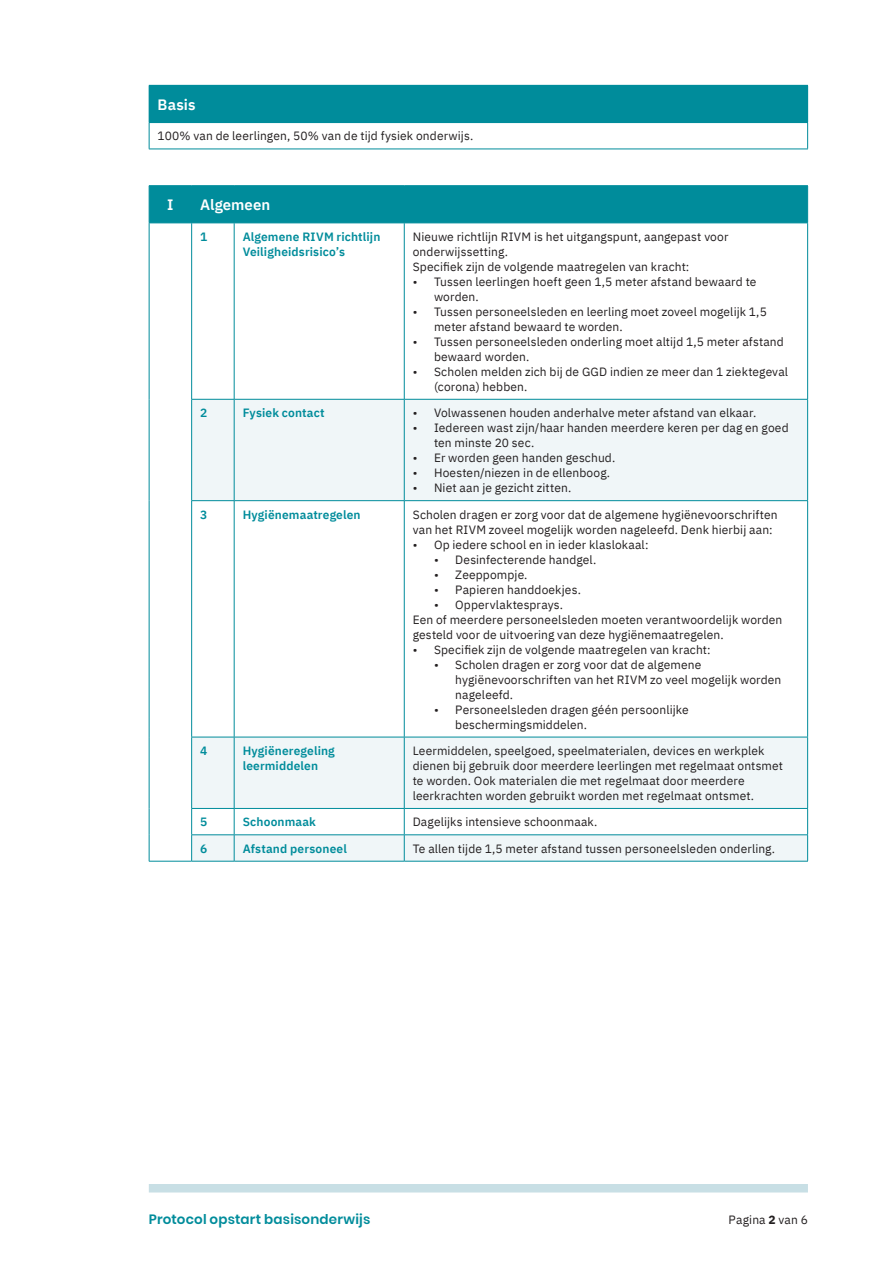
<style>
.page{position:relative;width:893px;height:1263px;background:#fff}
.page>*{position:absolute;margin:0;border:0;box-sizing:border-box;transform-origin:0 0}
.tabel_titel{font:600 15px "IBM Plex Sans";color:#fff}
.tabel_nummer{font:600 15px "IBM Plex Sans";color:#fff}
.t1{font:600 13.5px "Poppins";letter-spacing:.015em;color:#008c9b}
.tabel{font:12px/15px "IBM Plex Sans";letter-spacing:.01em;color:#231f20}
.tabel_kopje{font:600 12px/15px "IBM Plex Sans";letter-spacing:.01em;color:#008c9b}
.s1{font-weight:700}
</style>
<div class="page">
<div style="left:149px;top:1184px;width:659px;height:8px;background:#c8dfe5"></div>
<div style="left:149px;top:85px;width:659px;height:38px;background:#008c9b"></div>
<svg style="left:149px;top:123px;width:1px;height:26px"></svg>
<svg style="left:807px;top:123px;width:1px;height:26px"></svg>
<hr style="left:149px;top:149px;width:659px;height:1px;background:#008c9b">
<div style="left:150px;top:186px;width:657px;height:37px;background:#008c9b"></div>
<svg style="left:192px;top:400px;width:615px;height:461px"></svg>
<hr style="left:149px;top:185px;width:43px;height:1px;background:#008c9b">
<hr style="left:149px;top:186px;width:1px;height:37px;background:#008c9b">
<hr style="left:192px;top:185px;width:42px;height:1px;background:#008c9b">
<hr style="left:191px;top:186px;width:1px;height:37px;background:#008c9b">
<hr style="left:234px;top:185px;width:170px;height:1px;background:#008c9b">
<hr style="left:404px;top:185px;width:404px;height:1px;background:#008c9b">
<hr style="left:807px;top:186px;width:1px;height:37px;background:#008c9b">
<hr style="left:149px;top:223px;width:43px;height:1px;background:#008c9b">
<hr style="left:149px;top:223px;width:1px;height:176px;background:#008c9b">
<hr style="left:149px;top:399px;width:1px;height:102px;background:#008c9b">
<hr style="left:149px;top:501px;width:1px;height:236px;background:#008c9b">
<hr style="left:149px;top:737px;width:1px;height:71px;background:#008c9b">
<svg style="left:149px;top:808px;width:1px;height:53px"></svg>
<hr style="left:149px;top:861px;width:43px;height:1px;background:#008c9b">
<hr style="left:192px;top:223px;width:42px;height:1px;background:#008c9b">
<hr style="left:191px;top:223px;width:1px;height:176px;background:#008c9b">
<hr style="left:234px;top:223px;width:170px;height:1px;background:#008c9b">
<hr style="left:234px;top:223px;width:1px;height:176px;background:#008c9b">
<hr style="left:404px;top:223px;width:404px;height:1px;background:#008c9b">
<hr style="left:404px;top:223px;width:1px;height:176px;background:#008c9b">
<hr style="left:807px;top:223px;width:1px;height:176px;background:#008c9b">
<hr style="left:191px;top:399px;width:43px;height:1px;background:#008c9b">
<hr style="left:191px;top:400px;width:1px;height:100px;background:#008c9b">
<hr style="left:234px;top:399px;width:170px;height:1px;background:#008c9b">
<hr style="left:234px;top:400px;width:1px;height:100px;background:#008c9b">
<hr style="left:404px;top:399px;width:404px;height:1px;background:#008c9b">
<hr style="left:404px;top:400px;width:1px;height:100px;background:#008c9b">
<hr style="left:807px;top:400px;width:1px;height:100px;background:#008c9b">
<hr style="left:191px;top:500px;width:43px;height:1px;background:#008c9b">
<hr style="left:191px;top:501px;width:1px;height:236px;background:#008c9b">
<hr style="left:234px;top:500px;width:170px;height:1px;background:#008c9b">
<hr style="left:234px;top:501px;width:1px;height:236px;background:#008c9b">
<hr style="left:404px;top:500px;width:404px;height:1px;background:#008c9b">
<hr style="left:404px;top:501px;width:1px;height:236px;background:#008c9b">
<hr style="left:807px;top:501px;width:1px;height:236px;background:#008c9b">
<hr style="left:191px;top:737px;width:43px;height:1px;background:#008c9b">
<hr style="left:191px;top:737px;width:1px;height:71px;background:#008c9b">
<hr style="left:234px;top:737px;width:170px;height:1px;background:#008c9b">
<hr style="left:234px;top:737px;width:1px;height:71px;background:#008c9b">
<hr style="left:404px;top:737px;width:404px;height:1px;background:#008c9b">
<hr style="left:404px;top:737px;width:1px;height:71px;background:#008c9b">
<hr style="left:807px;top:737px;width:1px;height:71px;background:#008c9b">
<hr style="left:191px;top:808px;width:43px;height:1px;background:#008c9b">
<hr style="left:234px;top:808px;width:170px;height:1px;background:#008c9b">
<hr style="left:404px;top:808px;width:404px;height:1px;background:#008c9b">
<hr style="left:191px;top:834px;width:43px;height:1px;background:#008c9b">
<svg style="left:191px;top:809px;width:1px;height:52px"></svg>
<hr style="left:234px;top:834px;width:170px;height:1px;background:#008c9b">
<svg style="left:234px;top:809px;width:1px;height:52px"></svg>
<hr style="left:404px;top:834px;width:404px;height:1px;background:#008c9b">
<svg style="left:404px;top:809px;width:1px;height:52px"></svg>
<svg style="left:807px;top:809px;width:1px;height:52px"></svg>
<hr style="left:192px;top:861px;width:42px;height:1px;background:#008c9b">
<hr style="left:234px;top:861px;width:170px;height:1px;background:#008c9b">
<hr style="left:404px;top:861px;width:404px;height:1px;background:#008c9b">
<p class="tabel_titel" style="left:158px;top:93px;width:39px">Basis</p>
<p class="tabel" style="left:158px;top:128px;width:317px">100% van de leerlingen, 50% van de tijd fysiek onderwijs.</p>
<p class="tabel_nummer" style="left:167px;top:193px;width:8px">I</p>
<p class="tabel_titel" style="left:200px;top:193px;width:72px">Algemeen</p>
<p class="tabel_kopje" style="left:200px;top:228px;width:9px">1</p>
<p class="tabel_kopje" style="left:243px;top:228px;width:139px">Algemene RIVM richtlijn</p>
<p class="tabel_kopje" style="left:243px;top:243px;width:104px">Veiligheidsrisico’s</p>
<p class="tabel" style="left:413px;top:228px;width:317px">Nieuwe richtlijn RIVM is het uitgangspunt, aangepast voor onderwijssetting.</p>
<p class="tabel" style="left:413px;top:258px;width:278px">Specifiek zijn de volgende maatregelen van kracht:</p>
<p class="tabel" style="left:434px;top:273px;width:324px;text-indent:-21px">• Tussen leerlingen hoeft geen 1,5 meter afstand bewaard te worden.</p>
<p class="tabel" style="left:434px;top:303px;width:334px;text-indent:-21px">• Tussen personeelsleden en leerling moet zoveel mogelijk 1,5 meter afstand bewaard te worden.</p>
<p class="tabel" style="left:434px;top:333px;width:351px;text-indent:-21px">• Tussen personeelsleden onderling moet altijd 1,5 meter afstand bewaard worden.</p>
<p class="tabel" style="left:434px;top:363px;width:356px;text-indent:-21px">• Scholen melden zich bij de GGD indien ze meer dan 1 ziektegeval (corona) hebben.</p>
<p class="tabel_kopje" style="left:200px;top:404px;width:9px">2</p>
<p class="tabel_kopje" style="left:243px;top:404px;width:84px">Fysiek contact</p>
<p class="tabel" style="left:413px;top:404px;width:345px">• Volwassenen houden anderhalve meter afstand van elkaar.</p>
<p class="tabel" style="left:434px;top:419px;width:356px;text-indent:-21px">• Iedereen wast zijn/haar handen meerdere keren per dag en goed ten minste 20 sec.</p>
<p class="tabel" style="left:413px;top:449px;width:204px">• Er worden geen handen geschud.</p>
<p class="tabel" style="left:413px;top:464px;width:199px">• Hoesten/niezen in de ellenboog.</p>
<p class="tabel" style="left:413px;top:479px;width:160px">• Niet aan je gezicht zitten.</p>
<p class="tabel_kopje" style="left:200px;top:506px;width:9px">3</p>
<p class="tabel_kopje" style="left:243px;top:506px;width:119px">Hygiënemaatregelen</p>
<p class="tabel" style="left:413px;top:506px;width:366px">Scholen dragen er zorg voor dat de algemene hygiënevoorschriften van het RIVM zoveel mogelijk worden nageleefd. Denk hierbij aan:</p>
<p class="tabel" style="left:413px;top:536px;width:237px">• Op iedere school en in ieder klaslokaal:</p>
<p class="tabel" style="left:434px;top:551px;width:164px">• Desinfecterende handgel.</p>
<p class="tabel" style="left:434px;top:566px;width:95px">• Zeeppompje.</p>
<p class="tabel" style="left:434px;top:581px;width:148px">• Papieren handdoekjes.</p>
<p class="tabel" style="left:434px;top:596px;width:131px">• Oppervlaktesprays.</p>
<p class="tabel" style="left:413px;top:611px;width:371px">Een of meerdere personeelsleden moeten verantwoordelijk worden gesteld voor de uitvoering van deze hygiënemaatregelen.</p>
<p class="tabel" style="left:413px;top:641px;width:299px">• Specifiek zijn de volgende maatregelen van kracht:</p>
<p class="tabel" style="left:455px;top:656px;width:328px;text-indent:-21px">• Scholen dragen er zorg voor dat de algemene hygiënevoorschriften van het RIVM zo veel mogelijk worden nageleefd.</p>
<p class="tabel" style="left:455px;top:701px;width:235px;text-indent:-21px">• Personeelsleden dragen géén persoonlijke beschermingsmiddelen.</p>
<p class="tabel_kopje" style="left:200px;top:742px;width:9px">4</p>
<p class="tabel_kopje" style="left:243px;top:742px;width:94px">Hygiëneregeling leermiddelen</p>
<p class="tabel" style="left:413px;top:742px;width:372px">Leermiddelen, speelgoed, speelmaterialen, devices en werkplek dienen bij gebruik door meerdere leerlingen met regelmaat ontsmet te worden. Ook materialen die met regelmaat door meerdere leerkrachten worden gebruikt worden met regelmaat ontsmet.</p>
<p class="tabel_kopje" style="left:200px;top:813px;width:9px">5</p>
<p class="tabel_kopje" style="left:243px;top:813px;width:75px">Schoonmaak</p>
<p class="tabel" style="left:413px;top:813px;width:186px">Dagelijks intensieve schoonmaak.</p>
<p class="tabel_kopje" style="left:200px;top:840px;width:9px">6</p>
<p class="tabel_kopje" style="left:243px;top:840px;width:106px">Afstand personeel</p>
<p class="tabel" style="left:413px;top:840px;width:364px">Te allen tijde 1,5 meter afstand tussen personeelsleden onderling.</p>
<p class="t1" style="left:149px;top:1211px;width:223px">Protocol opstart basisonderwijs</p>
<p class="tabel" style="left:729px;top:1211px;width:81px">Pagina <span class="s1">2</span> van 6</p>
</div>
